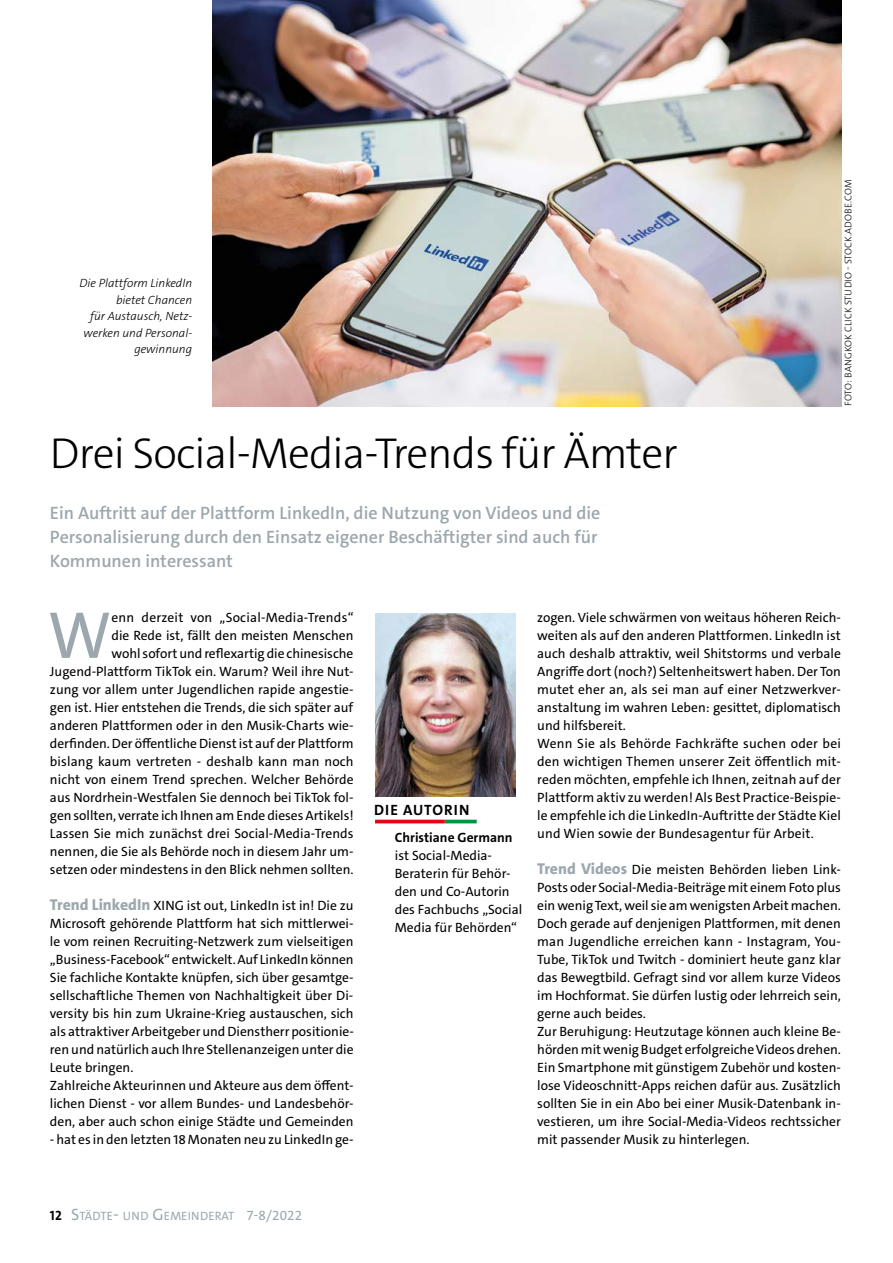
<style>
.page{position:relative;width:893px;height:1263px;background:#fff}
.page>*{position:absolute;margin:0;border:0;box-sizing:border-box;transform-origin:0 0}
.t1{font:66.9px "The Sans C5";color:#9ca8ae}
.t2{font:300 43.5px "The Sans C5";letter-spacing:-.02em;color:#000}
.t3{font:600 18px/24px "The Sans C5";color:#9ca8ae}
.t4{font:700 15px "The Sans C5";letter-spacing:.07em;color:#000}
.t5{font:13.5px/18px "The Sans C5";color:#000}
.t6{font:700 13.5px "The Sans C5";color:#000}
.t7{font:12.15px "The Sans C5";letter-spacing:.015em;color:#9ca8ae}
.t8{font:italic 300 12px/16.5px "The Sans C5";color:#000;text-align:right}
.t9{font:300 9.75px "The Sans C5";letter-spacing:.02em;color:#000}
.s1{font-weight:800;font-size:15.75px;color:#9ca8ae}
.s2{font-weight:700;font-size:13.5px;color:#000}
.s3{font-size:16.5px}
.s4{font-size:17.25px}
.s5{font-size:13.5px}
</style>
<div class="page">
<img style="left:375px;top:614px;width:140px;height:183px">
<hr style="left:375px;top:820px;width:70px;height:3px;background:#e30613">
<hr style="left:445px;top:820px;width:32px;height:3px;background:#009641">
<img style="left:213px;top:0;width:628px;height:407px">
<p class="t8" style="left:79px;top:275px;width:114px">Die Plattform LinkedIn bietet Chancen<br>für Austausch, Netz&shy;werken und Personal&shy;gewinnung</p>
<h2 class="t2" style="left:50px;top:425px;width:629px">Drei Social-Media-Trends für Ämter</h2>
<h3 class="t3" style="left:50px;top:501px;width:552px">Ein Auftritt auf der Plattform LinkedIn, die Nutzung von Videos und die<br>Personalisierung durch den Einsatz eigener Beschäftigter sind auch für<br>Kommunen interessant</h3>
<p class="t9" style="left:842px;top:406px;width:228px;rotate:-90deg">FOTO: BANGKOK CLICK STUDIO - STOCK.ADOBE.COM</p>
<p class="t5" style="left:50px;top:608px;width:305px;text-align:right">enn derzeit von „Social-Media-Trends“<br>die Rede ist, fällt den meisten Menschen<br>wohl sofort und reflexartig die chinesische Jugend-Plattform TikTok ein. Warum? Weil ihre Nut&shy;zung vor allem unter Jugendlichen rapide angestie&shy;gen ist. Hier entstehen die Trends, die sich später auf anderen Plattformen oder in den Musik-Charts wie&shy;derfinden. Der öffentliche Dienst ist auf der Plattform bislang kaum vertreten - deshalb kann man noch nicht von einem Trend sprechen. Welcher Behörde aus Nordrhein-Westfalen Sie dennoch bei TikTok fol&shy;gen sollten, verrate ich Ihnen am Ende dieses Artikels!<br>Lassen Sie mich zunächst drei Social-Media-Trends nennen, die Sie als Behörde noch in diesem Jahr um&shy;setzen oder mindestens in den Blick nehmen sollten.</p>
<p class="t5" style="left:50px;top:896px;width:305px"><span class="s1">Trend LinkedIn</span> XING ist out, LinkedIn ist in! Die zu Microsoft gehörende Plattform hat sich mittlerwei&shy;le vom reinen Recruiting-Netzwerk zum vielseitigen „Business-Facebook“ entwickelt. Auf LinkedIn können Sie fachliche Kontakte knüpfen, sich über gesamtge&shy;sellschaftliche Themen von Nachhaltigkeit über Di&shy;versity bis hin zum Ukraine-Krieg austauschen, sich als attraktiver Arbeitgeber und Dienstherr positionie&shy;ren und natürlich auch Ihre Stellenanzeigen unter die Leute bringen.<br>Zahlreiche Akteurinnen und Akteure aus dem öffent&shy;lichen Dienst - vor allem Bundes- und Landesbehör&shy;den, aber auch schon einige Städte und Gemeinden</p>
<p class="t5" style="left:50px;top:1130px;width:305px">- hat es in den letzten 18 Monaten neu zu LinkedIn ge-</p>
<h1 class="t1" style="left:48px;top:592px;width:65px">W</h1>
<p class="t4" style="left:374px;top:800px;width:97px">DIE AUTORIN</p>
<p class="t6" style="left:395px;top:829px;width:119px">Christiane Germann</p>
<p class="t5" style="left:395px;top:847px;width:129px">ist Social-Media-<br>Beraterin für Behör&shy;den und Co-Autorin des Fachbuchs „Social<br>Media für Behörden“</p>
<p class="t5" style="left:537px;top:608px;width:305px">zogen. Viele schwärmen von weitaus höheren Reich&shy;weiten als auf den anderen Plattformen. LinkedIn ist auch deshalb attraktiv, weil Shitstorms und verbale Angriffe dort (noch?) Seltenheitswert haben. Der Ton mutet eher an, als sei man auf einer Netzwerkver&shy;anstaltung im wahren Leben: gesittet, diplomatisch und hilfsbereit.<br>Wenn Sie als Behörde Fachkräfte suchen oder bei den wichtigen Themen unserer Zeit öffentlich mit&shy;reden möchten, empfehle ich Ihnen, zeitnah auf der Plattform aktiv zu werden! Als Best Practice-Beispie&shy;le empfehle ich die LinkedIn-Auftritte der Städte Kiel und Wien sowie der Bundesagentur für Arbeit.</p>
<p class="t5" style="left:537px;top:860px;width:305px"><span class="s1">Trend Videos</span> Die meisten Behörden lieben Link-Posts oder Social-Media-Beiträge mit einem Foto plus ein wenig Text, weil sie am wenigsten Arbeit machen.<br>Doch gerade auf denjenigen Plattformen, mit denen man Jugendliche erreichen kann - Instagram, You-Tube, TikTok und Twitch - dominiert heute ganz klar das Bewegtbild. Gefragt sind vor allem kurze Videos im Hochformat. Sie dürfen lustig oder lehrreich sein, gerne auch beides.<br>Zur Beruhigung: Heutzutage können auch kleine Be&shy;hörden mit wenig Budget erfolgreiche Videos drehen.<br>Ein Smartphone mit günstigem Zubehör und kosten&shy;lose Videoschnitt-Apps reichen dafür aus. Zusätzlich sollten Sie in ein Abo bei einer Musik-Datenbank in&shy;vestieren, um ihre Social-Media-Videos rechtssicher mit passender Musik zu hinterlegen.</p>
<p class="t7" style="left:50px;top:1208px;width:254px"><span class="s2">12</span> <span class="s3">S</span>TÄDTE<span class="s4">-</span> UND <span class="s3">G</span>EMEINDERAT <span class="s5">7-8/2022</span></p>
</div>
